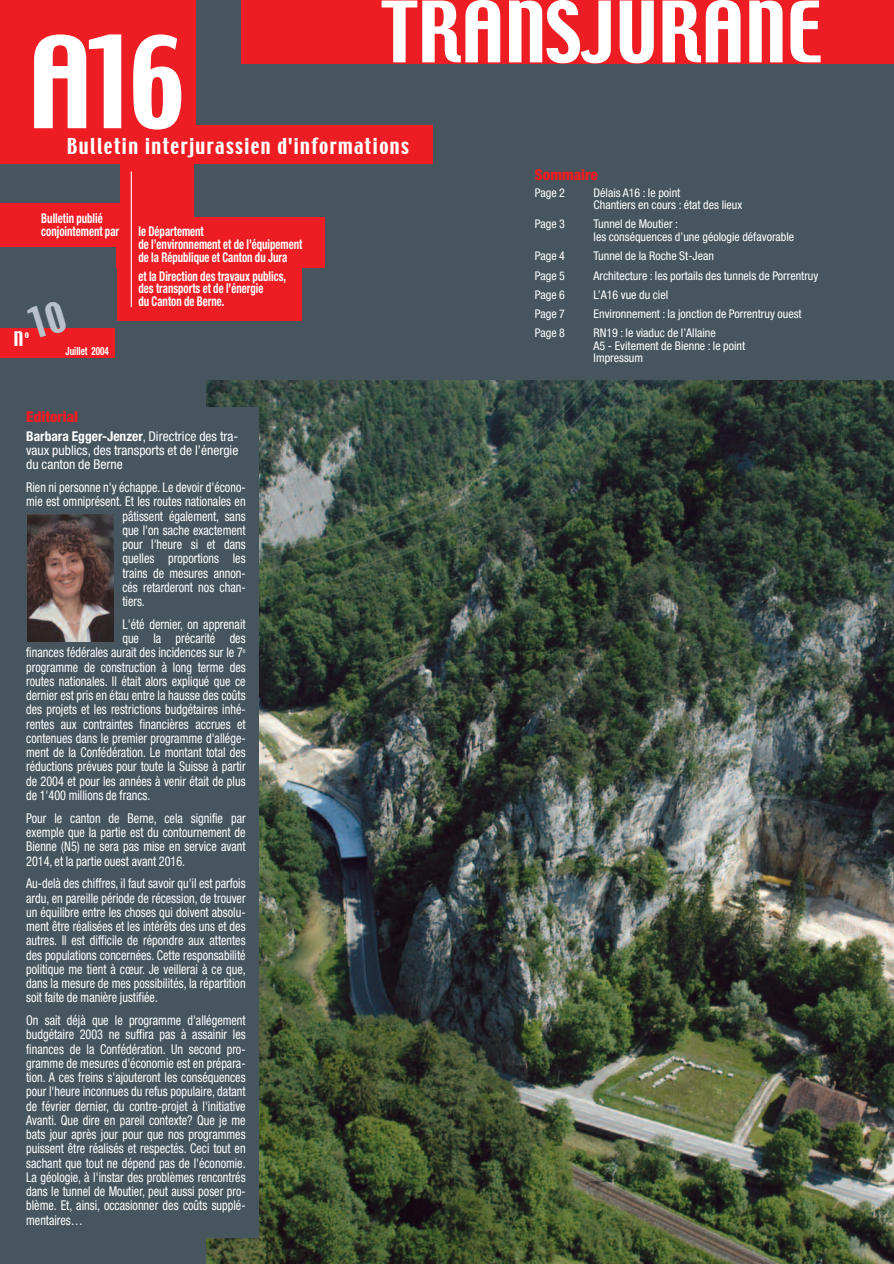
<style>
.page{position:relative;width:894px;height:1264px;background:#fff}
.page>*{position:absolute;margin:0;border:0;box-sizing:border-box;transform-origin:0 0}
.t1{font:112.5px "Techno";color:#fff}
.t2{font:75px "Techno";color:#fff}
.t3{font:19.5px "Techno";letter-spacing:.075em;color:#fff}
.t4{font:18px "Techno";color:#fff}
.t5{font:900 condensed 15px "Helvetica Neue";color:#ee1d23}
.t6{font:condensed 13.5px/14.2px "Helvetica Neue";color:#fff;text-align:justify;scale:.9 1}
.t7{font:700 condensed 13.5px/12.8px "Helvetica Neue";color:#fff;scale:.8 1}
.t8{font:condensed 13.5px/14.2px "Helvetica Neue";color:#fff;text-align:justify}
.t9{font:condensed 12px/12.8px "Helvetica Neue";color:#fff}
.t10{font:700 condensed 11.25px "Helvetica Neue";color:#fff;scale:.8 1}
.s1{font-weight:700}
</style>
<div class="page">
<img style="left:0;top:0;width:894px;height:1264px">
<svg style="left:26px;top:299px;width:42px;height:40px;background:#74454d"></svg>
<h2 class="t2" style="left:381px;top:-7px;width:442px">TRANSJURANE</h2>
<h1 class="t1" style="left:28px;top:24px;width:159px">A16</h1>
<h3 class="t3" style="left:67px;top:136px;width:343px">Bulletin interjurassien d'informations</h3>
<p class="t7" style="left:41px;top:213px;width:99px">Bulletin publié conjointement par</p>
<h3 class="t4" style="left:13px;top:329px;width:17px">N<sup>o</sup></h3>
<p class="t10" style="left:66px;top:347px;width:55px">Juillet 2004</p>
<p class="t7" style="left:138px;top:226px;width:206px">le Département<br>de l’environnement et de l’équipement de la République et Canton du Jura</p>
<p class="t7" style="left:138px;top:271px;width:186px">et la Direction des travaux publics, des transports et de l’énergie<br>du Canton de Berne.</p>
<p class="t5" style="left:26px;top:411px;width:53px">Editorial</p>
<p class="t8" style="left:26px;top:430px;width:214px"><span class="s1">Barbara Egger-Jenzer</span>, Directrice des tra&shy;vaux publics, des transports et de l’énergie du canton de Berne</p>
<p class="t6" style="left:26px;top:481px;width:245px">Rien ni personne n'y échappe. Le devoir d'écono-</p>
<p class="t6" style="left:26px;top:495px;width:245px">mie est omniprésent. Et les routes nationales en</p>
<p class="t6" style="left:122px;top:510px;width:138px">pâtissent également, sans</p>
<p class="t6" style="left:122px;top:524px;width:138px">que l'on sache exactement</p>
<p class="t6" style="left:122px;top:538px;width:138px">pour l'heure si et dans</p>
<p class="t6" style="left:122px;top:552px;width:138px">quelles proportions les</p>
<p class="t6" style="left:122px;top:567px;width:138px">trains de mesures annon-</p>
<p class="t6" style="left:122px;top:581px;width:138px">cés retarderont nos chan-</p>
<p class="t6" style="left:122px;top:595px;width:26px">tiers.</p>
<p class="t6" style="left:122px;top:618px;width:138px">L'été dernier, on apprenait</p>
<p class="t6" style="left:122px;top:632px;width:138px">que la précarité des</p>
<p class="t6" style="left:26px;top:646px;width:245px">finances fédérales aurait des incidences sur le 7<sup>e</sup></p>
<p class="t6" style="left:26px;top:661px;width:245px">programme de construction à long terme des</p>
<p class="t6" style="left:26px;top:675px;width:245px">routes nationales. Il était alors expliqué que ce</p>
<p class="t6" style="left:26px;top:689px;width:245px">dernier est pris en étau entre la hausse des coûts</p>
<p class="t6" style="left:26px;top:703px;width:245px">des projets et les restrictions budgétaires inhé-</p>
<p class="t6" style="left:26px;top:718px;width:245px">rentes aux contraintes financières accrues et</p>
<p class="t6" style="left:26px;top:732px;width:245px">contenues dans le premier programme d'allége-</p>
<p class="t6" style="left:26px;top:746px;width:245px">ment de la Confédération. Le montant total des</p>
<p class="t6" style="left:26px;top:760px;width:245px">réductions prévues pour toute la Suisse à partir</p>
<p class="t6" style="left:26px;top:775px;width:245px">de 2004 et pour les années à venir était de plus</p>
<p class="t6" style="left:26px;top:789px;width:140px">de 1'400 millions de francs.</p>
<p class="t6" style="left:26px;top:812px;width:245px">Pour le canton de Berne, cela signifie par exemple que la partie est du contournement de Bienne (N5) ne sera pas mise en service avant 2014, et la partie ouest avant 2016.</p>
<p class="t6" style="left:26px;top:877px;width:245px">Au-delà des chiffres, il faut savoir qu'il est parfois ardu, en pareille période de récession, de trouver un équilibre entre les choses qui doivent absolu&shy;ment être réalisées et les intérêts des uns et des autres. Il est difficile de répondre aux attentes des populations concernées. Cette responsabilité politique me tient à cœur. Je veillerai à ce que, dans la mesure de mes possibilités, la répartition soit faite de manière justifiée.</p>
<p class="t6" style="left:26px;top:1014px;width:245px">On sait déjà que le programme d'allégement budgétaire 2003 ne suffira pas à assainir les finances de la Confédération. Un second pro&shy;gramme de mesures d'économie est en prépara&shy;tion. A ces freins s'ajouteront les conséquences pour l'heure inconnues du refus populaire, datant de février dernier, du contre-projet à l'initiative Avanti. Que dire en pareil contexte? Que je me bats jour après jour pour que nos programmes puissent être réalisés et respectés. Ceci tout en sachant que tout ne dépend pas de l'économie.<br>La géologie, à l'instar des problèmes rencontrés dans le tunnel de Moutier, peut aussi poser pro&shy;blème. Et, ainsi, occasionner des coûts supplé&shy;mentaires…</p>
<p class="t5" style="left:535px;top:169px;width:64px">Sommaire</p>
<p class="t9" style="left:535px;top:187px;width:32px">Page 2</p>
<p class="t9" style="left:593px;top:187px;width:150px">Délais A16 : le point<br>Chantiers en cours : état des lieux</p>
<p class="t9" style="left:535px;top:219px;width:32px">Page 3</p>
<p class="t9" style="left:593px;top:219px;width:202px">Tunnel de Moutier :<br>les conséquences d’une géologie défavorable</p>
<p class="t9" style="left:535px;top:251px;width:32px">Page 4</p>
<p class="t9" style="left:593px;top:251px;width:122px">Tunnel de la Roche St-Jean</p>
<p class="t9" style="left:535px;top:270px;width:32px">Page 5</p>
<p class="t9" style="left:593px;top:270px;width:226px">Architecture : les portails des tunnels de Porrentruy</p>
<p class="t9" style="left:535px;top:289px;width:32px">Page 6</p>
<p class="t9" style="left:593px;top:289px;width:76px">L’A16 vue du ciel</p>
<p class="t9" style="left:535px;top:308px;width:32px">Page 7</p>
<p class="t9" style="left:593px;top:308px;width:210px">Environnement : la jonction de Porrentruy ouest</p>
<p class="t9" style="left:535px;top:327px;width:32px">Page 8</p>
<p class="t9" style="left:593px;top:327px;width:153px">RN19 : le viaduc de l’Allaine<br>A5 - Evitement de Bienne : le point<br>Impressum</p>
</div>
